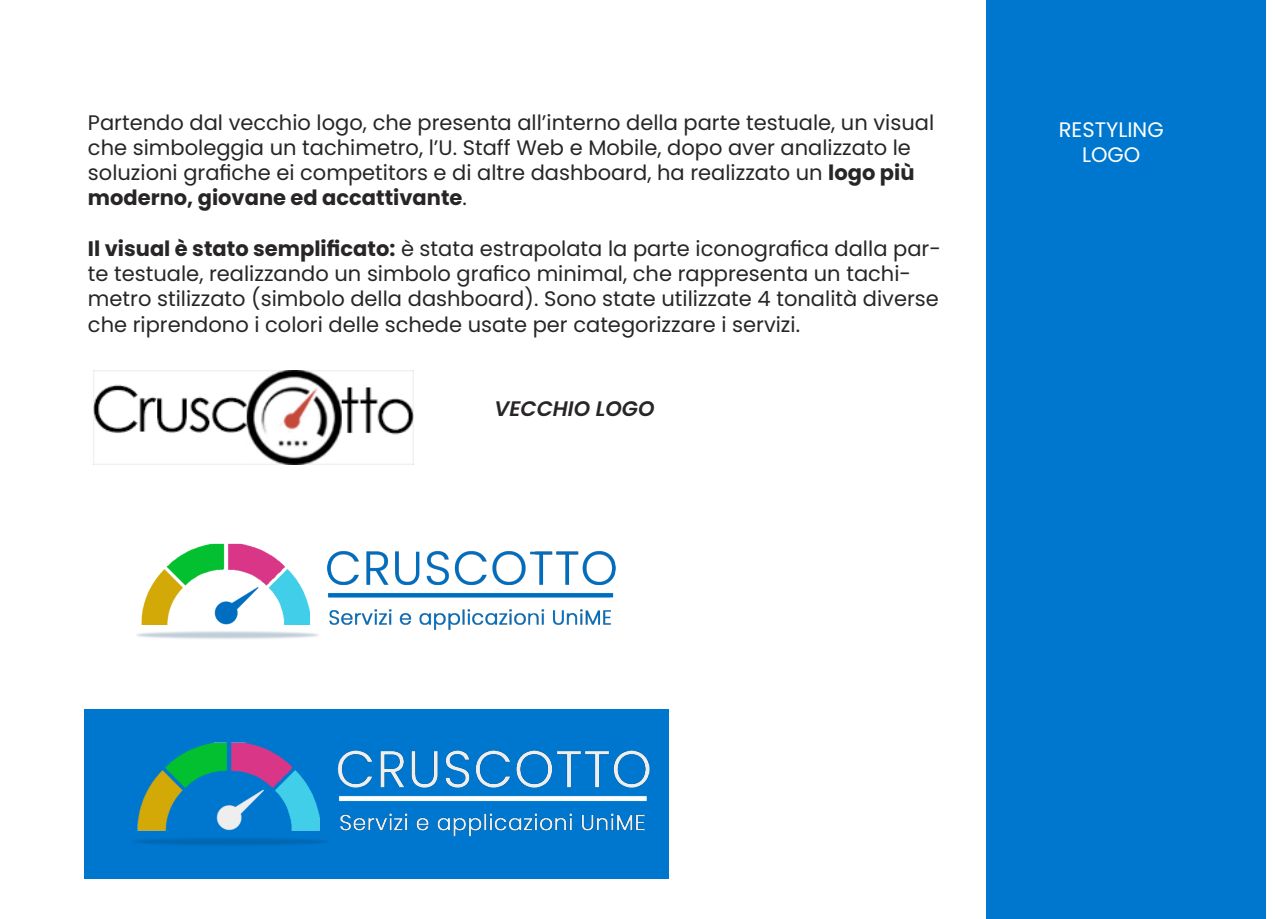
<style>
.page{position:relative;width:1276px;height:919px;background:#fff}
.page>*{position:absolute;margin:0;border:0;box-sizing:border-box;transform-origin:0 0}
.t1{font:21px/25.2px "Poppins";color:#282526}
.t2{font:21px "Poppins";color:#fff}
.t3{font:italic 600 21px "Poppins";color:#282526}
.s1{font-weight:700}
</style>
<div class="page">
<img style="left:94px;top:370px;width:319px;height:94px">
<div style="left:986px;top:0;width:279px;height:918px;background:#0077ce"></div>
<img style="left:136px;top:543px;width:480px;height:96px">
<img style="left:84px;top:709px;width:585px;height:170px">
<p class="t1" style="left:88px;top:110px;width:848px">Partendo dal vecchio logo, che presenta all’interno della parte testuale, un visual che simboleggia un tachimetro, l’U. Staff Web e Mobile, dopo aver analizzato le soluzioni grafiche ei competitors e di altre dashboard, ha realizzato un <span class="s1">logo più moderno, giovane ed accattivante</span>.</p>
<p class="t1" style="left:88px;top:236px;width:854px"><span class="s1">Il visual è stato semplificato:</span> è stata estrapolata la parte iconografica dalla par&shy;te testuale, realizzando un simbolo grafico minimal, che rappresenta un tachi&shy;metro stilizzato (simbolo della dashboard). Sono state utilizzate 4 tonalità diverse che riprendono i colori delle schede usate per categorizzare i servizi.</p>
<p class="t3" style="left:494px;top:396px;width:162px">VECCHIO LOGO</p>
<p class="t2" style="left:1059px;top:117px;width:106px">RESTYLING</p>
<p class="t2" style="left:1082px;top:143px;width:60px">LOGO</p>
</div>
